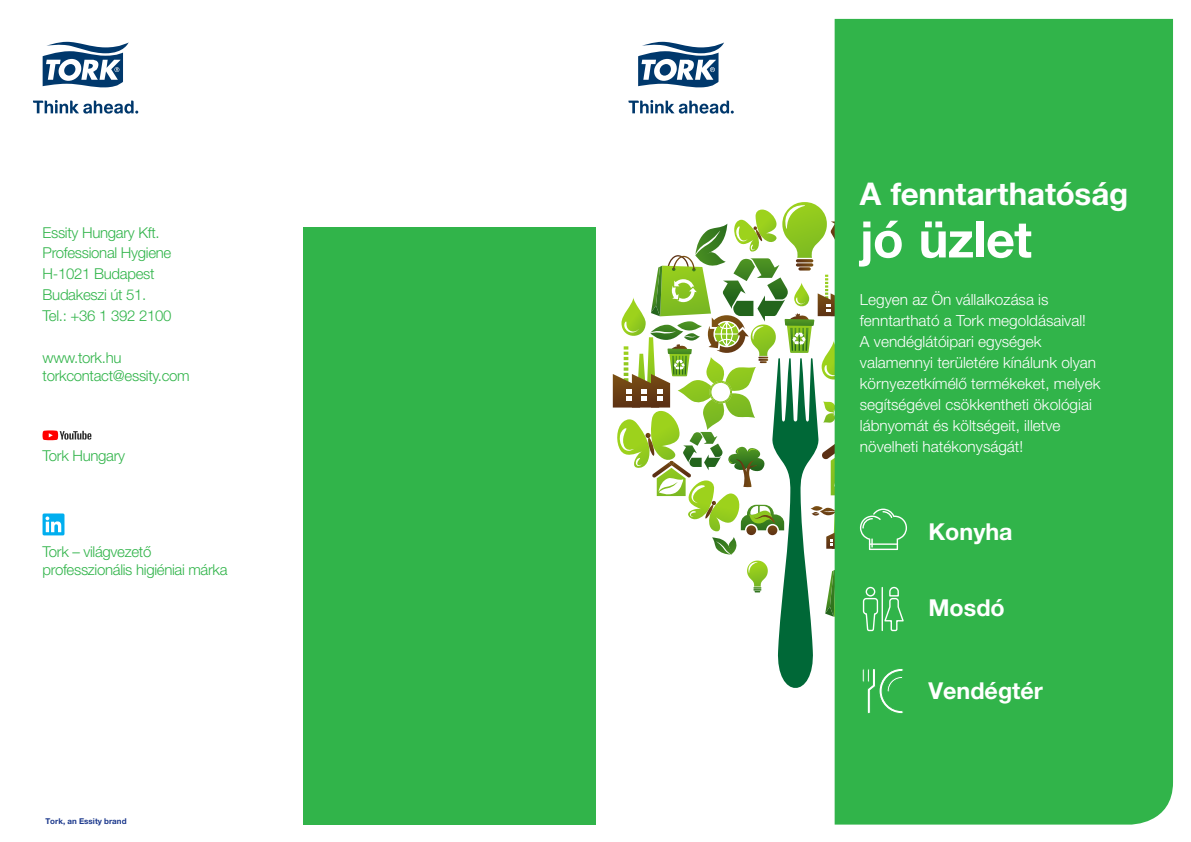
<style>
.page{position:relative;width:1191px;height:842px;background:#fff}
.page>*{position:absolute;margin:0;border:0;box-sizing:border-box;transform-origin:0 0}
.Main_Heading{font:700 50.3px "Helvetica Neue LT Pro";letter-spacing:-.01em;color:#fff}
.Main_Heading-2{font:700 31.3px "Helvetica Neue LT Pro";letter-spacing:-.005em;color:#fff}
.t1{font:700 23.3px "Helvetica Neue LT Pro";color:#fff}
.t2{font:300 15.4px/20.9px "Helvetica Neue LT Pro";color:#fff}
.Cyan_text{font:300 15px/18px "Helvetica Neue LT Pro";letter-spacing:-.02em;color:#31b44a}
.Body_8_10{font:700 8px "Helvetica Neue LT Pro";letter-spacing:.005em;color:#1b388c}
</style>
<div class="page">
<div style="left:834px;top:19px;width:339px;height:805px;background:#31b44a"></div>
<svg style="left:613px;top:202px;width:458px;height:512px"></svg>
<div style="left:303px;top:227px;width:292px;height:597px;background:#31b44a"></div>
<svg style="left:43px;top:430px;width:48px;height:10px"></svg>
<svg style="left:43px;top:513px;width:21px;height:22px"></svg>
<svg style="left:33px;top:100px;width:105px;height:14px"></svg>
<svg style="left:43px;top:42px;width:86px;height:46px"></svg>
<svg style="left:628px;top:100px;width:106px;height:14px"></svg>
<svg style="left:638px;top:42px;width:86px;height:46px"></svg>
<p class="Cyan_text" style="left:43px;top:223px;width:119px">Essity Hungary Kft.</p>
<p class="Cyan_text" style="left:43px;top:244px;width:130px">Professional Hygiene</p>
<p class="Cyan_text" style="left:43px;top:265px;width:113px">H-1021 Budapest</p>
<p class="Cyan_text" style="left:43px;top:285px;width:105px">Budakeszi út 51.</p>
<p class="Cyan_text" style="left:43px;top:306px;width:130px">Tel.: +36 1 392 2100</p>
<p class="Cyan_text" style="left:43px;top:348px;width:149px">www.tork.hu torkcontact@essity.com</p>
<p class="Cyan_text" style="left:43px;top:447px;width:84px">Tork Hungary</p>
<p class="Cyan_text" style="left:43px;top:542px;width:186px">Tork – világvezető professzionális higiéniai márka</p>
<p class="Body_8_10" style="left:45px;top:816px;width:83px">Tork, an Essity brand</p>
<p class="Main_Heading-2" style="left:860px;top:175px;width:270px">A fenntarthatóság</p>
<p class="Main_Heading" style="left:860px;top:208px;width:173px">jó üzlet</p>
<p class="t2" style="left:860px;top:289px;width:242px">Legyen az Ön vállalkozása is fenntartható a Tork megoldásaival!<br>A vendéglátóipari egységek valamennyi területére kínálunk olyan környezetkímélő termékeket, melyek segítségével csökkentheti ökológiai lábnyomát és költségeit, illetve növelheti hatékonyságát!</p>
<p class="t1" style="left:928px;top:518px;width:86px">Konyha</p>
<p class="t1" style="left:928px;top:594px;width:78px">Mosdó</p>
<p class="t1" style="left:928px;top:677px;width:116px">Vendégtér</p>
</div>
